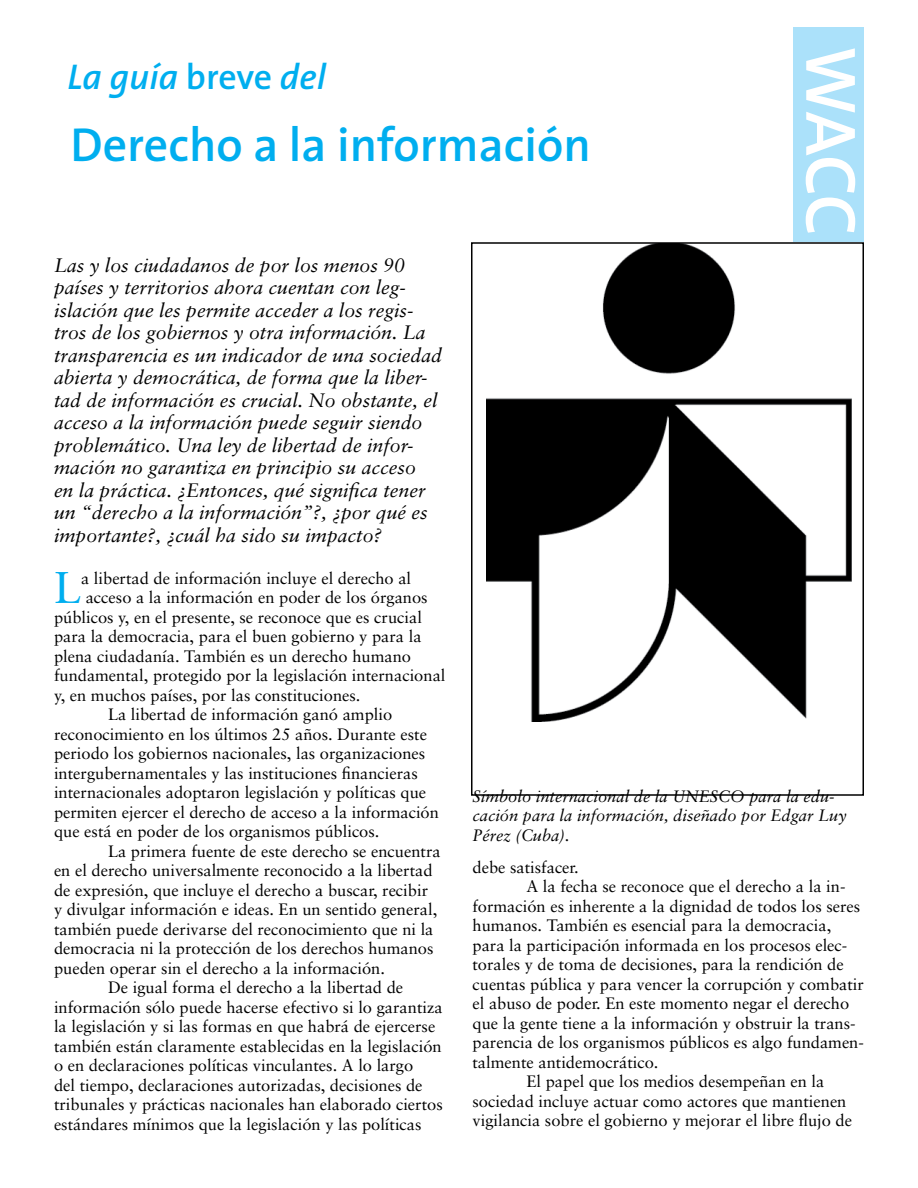
<style>
.page{position:relative;width:918px;height:1188px;background:#fff}
.page>*{position:absolute;margin:0;border:0;box-sizing:border-box;transform-origin:0 0}
.Drop_Cap_Paragraph{font:72px "The Sans Semi Bold Caps";color:#fff}
.Drop_Cap_Paragraph-2{font:600 48px "The Sans";color:#00aeef}
.t1{font:44.4px "Sabon";color:#00aeef}
.Drop_Cap_Paragraph-3{font:italic 600 36px "The Sans";color:#00aeef}
.Blurb{font:italic 19.5px/22.5px "Sabon";color:#000}
.t2{font:16.5px/19.5px "Sabon";color:#000}
.Main_Text{font:italic 16.5px/19.5px "Sabon";color:#000}
.s1{font-style:normal}
</style>
<div class="page">
<img style="left:487px;top:245px;width:364px;height:476px">
<div style="left:471px;top:242px;width:393px;height:554px;border:2px solid #000"></div>
<div style="left:794px;top:27px;width:70px;height:215px;background:#abe1fa"></div>
<p class="Drop_Cap_Paragraph-3" style="left:68px;top:47px;width:260px">La guía <span class="s1">breve</span> del</p>
<p class="Drop_Cap_Paragraph-2" style="left:70px;top:105px;width:522px">Derecho a la información</p>
<p class="Drop_Cap_Paragraph" style="left:891px;top:46px;width:191px;rotate:90deg">WACC</p>
<p class="Blurb" style="left:54px;top:253px;width:389px">Las y los ciudadanos de por los menos 90 países y territorios ahora cuentan con leg&shy;islación que les permite acceder a los regis&shy;tros de los gobiernos y otra información. La transparencia es un indicador de una sociedad abierta y democrática, de forma que la liber&shy;tad de información es crucial. No obstante, el acceso a la información puede seguir siendo problemático. Una ley de libertad de infor&shy;mación no garantiza en principio su acceso<br>en la práctica. ¿Entonces, qué significa tener un “derecho a la información”?, ¿por qué es importante?, ¿cuál ha sido su impacto?</p>
<p class="t1" style="left:54px;top:561px;width:29px">L</p>
<p class="t2" style="left:81px;top:568px;width:332px">a libertad de información incluye el derecho al</p>
<p class="t2" style="left:86px;top:587px;width:343px">acceso a la información en poder de los órganos</p>
<p class="t2" style="left:54px;top:607px;width:369px">públicos y, en el presente, se reconoce que es crucial</p>
<p class="t2" style="left:54px;top:626px;width:369px">para la democracia, para el buen gobierno y para la</p>
<p class="t2" style="left:54px;top:646px;width:359px">plena ciudadanía. También es un derecho humano</p>
<p class="t2" style="left:54px;top:665px;width:393px">fundamental, protegido por la legislación internacional</p>
<p class="t2" style="left:54px;top:685px;width:308px">y, en muchos países, por las constituciones.</p>
<p class="t2" style="left:54px;top:704px;width:386px;text-indent:54px">La libertad de información ganó amplio reconocimiento en los últimos 25 años. Durante este periodo los gobiernos nacionales, las organizaciones intergubernamentales y las instituciones financieras internacionales adoptaron legislación y políticas que permiten ejercer el derecho de acceso a la información que está en poder de los organismos públicos.</p>
<p class="t2" style="left:54px;top:841px;width:388px;text-indent:54px">La primera fuente de este derecho se encuentra en el derecho universalmente reconocido a la libertad de expresión, que incluye el derecho a buscar, recibir<br>y divulgar información e ideas. En un sentido general, también puede derivarse del reconocimiento que ni la democracia ni la protección de los derechos humanos pueden operar sin el derecho a la información.</p>
<p class="t2" style="left:54px;top:977px;width:390px;text-indent:54px">De igual forma el derecho a la libertad de información sólo puede hacerse efectivo si lo garantiza la legislación y si las formas en que habrá de ejercerse también están claramente establecidas en la legislación o en declaraciones políticas vinculantes. A lo largo<br>del tiempo, declaraciones autorizadas, decisiones de tribunales y prácticas nacionales han elaborado ciertos estándares mínimos que la legislación y las políticas</p>
<p class="Main_Text" style="left:472px;top:786px;width:376px">Símbolo internacional de la UNESCO para la edu&shy;cación para la información, diseñado por Edgar Luy<br>Pérez (Cuba).</p>
<p class="t2" style="left:472px;top:857px;width:108px">debe satisfacer.</p>
<p class="t2" style="left:472px;top:877px;width:393px;text-indent:54px">A la fecha se reconoce que el derecho a la in&shy;formación es inherente a la dignidad de todos los seres humanos. También es esencial para la democracia, para la participación informada en los procesos elec&shy;torales y de toma de decisiones, para la rendición de cuentas pública y para vencer la corrupción y combatir el abuso de poder. En este momento negar el derecho que la gente tiene a la información y obstruir la trans&shy;parencia de los organismos públicos es algo fundamen&shy;talmente antidemocrático.</p>
<p class="t2" style="left:472px;top:1072px;width:381px;text-indent:54px">El papel que los medios desempeñan en la sociedad incluye actuar como actores que mantienen vigilancia sobre el gobierno y mejorar el libre flujo de</p>
</div>
